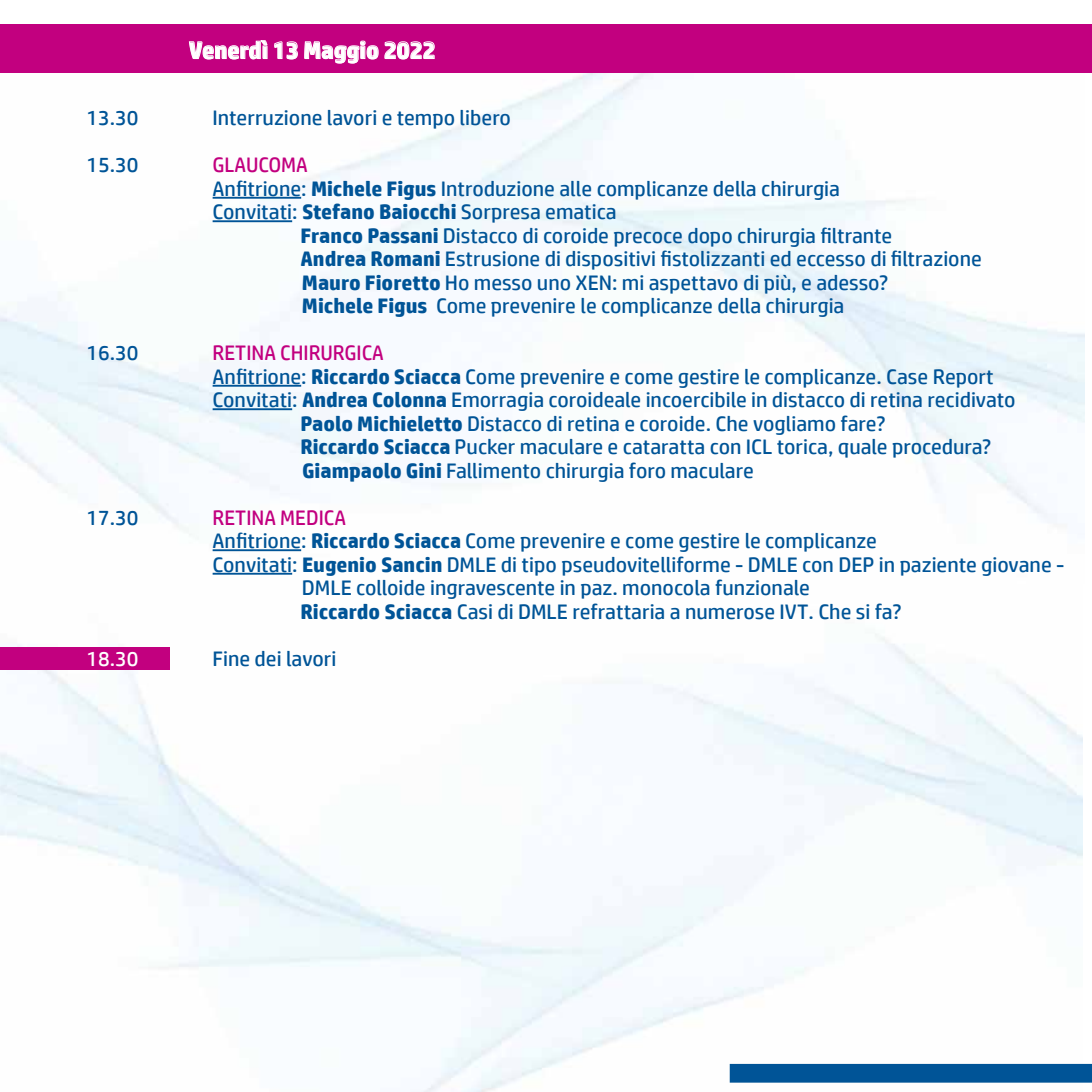
<style>
.page{position:relative;width:1092px;height:1092px;background:#fff}
.page>*{position:absolute;margin:0;border:0;box-sizing:border-box;transform-origin:0 0}
.t1{font:700 24.15px "HP Simplified";color:#fff}
.t2{font:21px "HP Simplified";color:#005497}
.t3{font:21px "HP Simplified";color:#c2007f}
.t4{font:21px "HP Simplified";color:#fff}
.s1{font-weight:700}
</style>
<div class="page">
<img style="left:0;top:633px;width:1082px;height:458px">
<img style="left:0;top:73px;width:1084px;height:502px">
<div style="left:0;top:24px;width:1091px;height:49px;background:#c2007f"></div>
<svg style="left:189px;top:40px;width:78px;height:20px"></svg>
<svg style="left:274px;top:41px;width:24px;height:18px"></svg>
<svg style="left:304px;top:40px;width:74px;height:23px"></svg>
<svg style="left:384px;top:41px;width:50px;height:18px"></svg>
<div style="left:0;top:647px;width:169px;height:22px;background:#c2007f"></div>
<div style="left:729px;top:1063px;width:362px;height:19px;background:#005497"></div>
<hr style="left:212px;top:197px;width:89px;height:2px;background:#005497">
<hr style="left:212px;top:220px;width:80px;height:2px;background:#005497">
<hr style="left:212px;top:385px;width:89px;height:1px;background:#005497">
<hr style="left:212px;top:408px;width:80px;height:2px;background:#005497">
<hr style="left:212px;top:549px;width:89px;height:2px;background:#005497">
<hr style="left:212px;top:572px;width:80px;height:2px;background:#005497">
<p class="t1" style="left:189px;top:34px;width:248px">Venerdì 13 Maggio 2022</p>
<p class="t2" style="left:86px;top:104px;width:54px">13.30</p>
<p class="t2" style="left:212px;top:104px;width:300px">Interruzione lavori e tempo libero</p>
<p class="t2" style="left:86px;top:151px;width:54px">15.30</p>
<p class="t3" style="left:212px;top:151px;width:97px">GLAUCOMA</p>
<p class="t2" style="left:212px;top:175px;width:629px">Anfitrione: <span class="s1">Michele Figus</span> Introduzione alle complicanze della chirurgia</p>
<p class="t2" style="left:212px;top:198px;width:405px">Convitati: <span class="s1">Stefano Baiocchi</span> Sorpresa ematica</p>
<p class="t2" style="left:300px;top:221px;width:593px"><span class="s1">Franco Passani</span> Distacco di coroide precoce dopo chirurgia filtrante</p>
<p class="t2" style="left:300px;top:245px;width:683px"><span class="s1">Andrea Romani</span> Estrusione di dispositivi fistolizzanti ed eccesso di filtrazione</p>
<p class="t2" style="left:302px;top:268px;width:588px"><span class="s1">Mauro Fioretto</span> Ho messo uno XEN: mi aspettavo di più, e adesso?</p>
<p class="t2" style="left:302px;top:292px;width:544px"><span class="s1">Michele Figus</span> Come prevenire le complicanze della chirurgia</p>
<p class="t2" style="left:86px;top:339px;width:54px">16.30</p>
<p class="t3" style="left:212px;top:339px;width:173px">RETINA CHIRURGICA</p>
<p class="t2" style="left:212px;top:362px;width:782px">Anfitrione: <span class="s1">Riccardo Sciacca</span> Come prevenire e come gestire le complicanze. Case Report</p>
<p class="t2" style="left:212px;top:386px;width:804px">Convitati: <span class="s1">Andrea Colonna</span> Emorragia coroideale incoercibile in distacco di retina recidivato</p>
<p class="t2" style="left:300px;top:409px;width:586px"><span class="s1">Paolo Michieletto</span> Distacco di retina e coroide. Che vogliamo fare?</p>
<p class="t2" style="left:300px;top:433px;width:692px"><span class="s1">Riccardo Sciacca</span> Pucker maculare e cataratta con ICL torica, quale procedura?</p>
<p class="t2" style="left:302px;top:456px;width:453px"><span class="s1">Giampaolo Gini</span> Fallimento chirurgia foro maculare</p>
<p class="t2" style="left:86px;top:503px;width:54px">17.30</p>
<p class="t3" style="left:212px;top:503px;width:135px">RETINA MEDICA</p>
<p class="t2" style="left:212px;top:527px;width:665px">Anfitrione: <span class="s1">Riccardo Sciacca</span> Come prevenire e come gestire le complicanze</p>
<p class="t2" style="left:212px;top:550px;width:853px">Convitati: <span class="s1">Eugenio Sancin</span> DMLE di tipo pseudovitelliforme - DMLE con DEP in paziente giovane -</p>
<p class="t2" style="left:302px;top:574px;width:509px">DMLE colloide ingravescente in paz. monocola funzionale</p>
<p class="t2" style="left:300px;top:597px;width:602px"><span class="s1">Riccardo Sciacca</span> Casi di DMLE refrattaria a numerose IVT. Che si fa?</p>
<p class="t4" style="left:86px;top:644px;width:54px">18.30</p>
<p class="t2" style="left:212px;top:644px;width:125px">Fine dei lavori</p>
</div>
